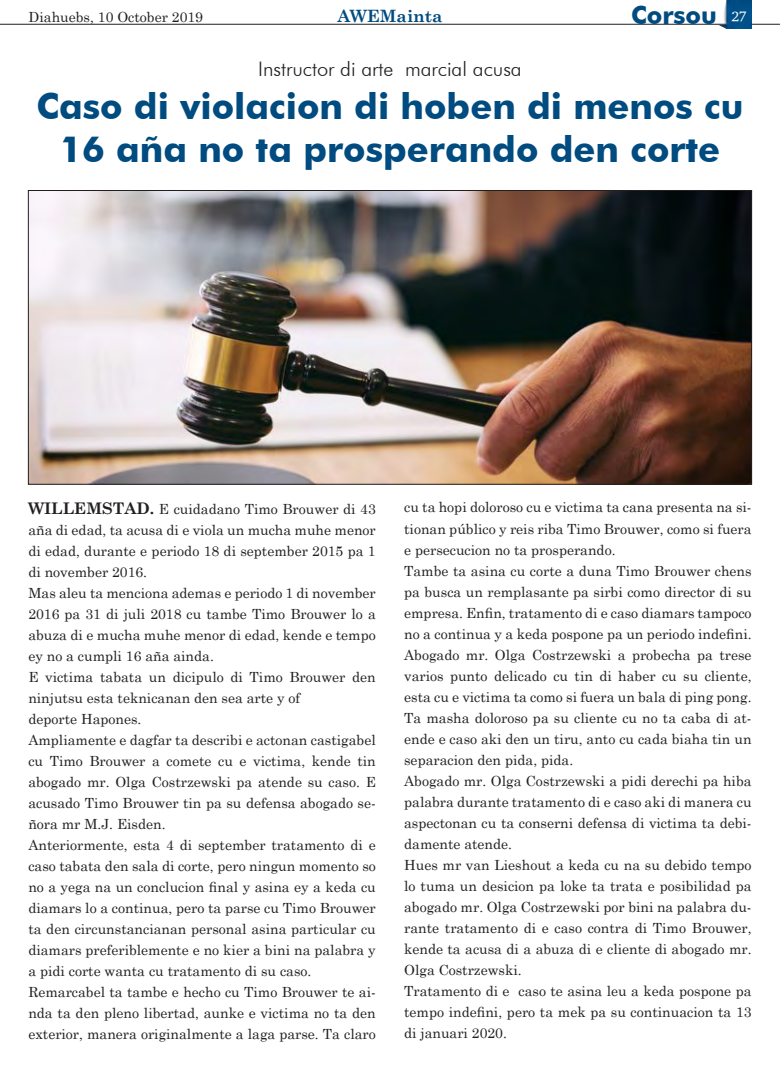
<style>
.page{position:relative;width:780px;height:1078px;background:#fff}
.page>*{position:absolute;margin:0;border:0;box-sizing:border-box;transform-origin:0 0}
.No_Spacing{font:700 36px/43.2px "Futura BT";color:#004b80;text-align:center}
.Body_Text_14{font:700 25px "Futura BT";color:#004b80}
.No_Spacing-2{font:300 20px "Futura BT";color:#231f20}
.Body_Text_14-2{font:700 17px "Century Schoolbook";color:#004b80}
.Body_Text_14-3{font:14px/21px "Century Schoolbook";color:#231f20;text-align:justify}
.t1{font:14px "Charter ITCTT";color:#fff}
.s1{font-weight:700;font-size:16px}
</style>
<div class="page">
<img style="left:718px;top:0;width:33px;height:28px">
<svg style="left:751px;top:24px;width:29px;height:1px"></svg>
<hr style="left:0;top:24px;width:726px;height:1px;background:#231f20">
<img style="left:30px;top:192px;width:719px;height:290px">
<p class="Body_Text_14-3" style="left:29px;top:5px;width:176px">Diahuebs, 10 October 2019</p>
<p class="Body_Text_14-2" style="left:337px;top:3px;width:107px">AWEMainta</p>
<p class="Body_Text_14" style="left:631px;top:-1px;width:87px">Corsou</p>
<p class="t1" style="left:731px;top:7px;width:17px">27</p>
<p class="No_Spacing-2" style="left:258px;top:56px;width:265px">Instructor di arte marcial acusa</p>
<p class="No_Spacing" style="left:36px;top:84px;width:708px">Caso di violacion di hoben di menos cu<br>16 aña no ta prosperando den corte</p>
<p class="Body_Text_14-3" style="left:28px;top:497px;width:349px"><span class="s1">WILLEMSTAD.</span> E cuidadano Timo Brouwer di 43 aña di edad, ta acusa di e viola un mucha muhe menor di edad, durante e periodo 18 di september 2015 pa 1 di november 2016.</p>
<p class="Body_Text_14-3" style="left:28px;top:581px;width:349px">Mas aleu ta menciona ademas e periodo 1 di november 2016 pa 31 di juli 2018 cu tambe Timo Brouwer lo a abuza di e mucha muhe menor di edad, kende e tempo ey no a cumpli 16 aña ainda.</p>
<p class="Body_Text_14-3" style="left:28px;top:665px;width:349px">E victima tabata un dicipulo di Timo Brouwer den ninjutsu esta teknicanan den sea arte y of</p>
<p class="Body_Text_14-3" style="left:28px;top:707px;width:115px">deporte Hapones.</p>
<p class="Body_Text_14-3" style="left:28px;top:728px;width:349px">Ampliamente e dagfar ta describi e actonan castigabel cu Timo Brouwer a comete cu e victima, kende tin abogado mr. Olga Costrzewski pa atende su caso. E acusado Timo Brouwer tin pa su defensa abogado se&shy;ñora mr M.J. Eisden.</p>
<p class="Body_Text_14-3" style="left:28px;top:833px;width:349px">Anteriormente, esta 4 di september tratamento di e caso tabata den sala di corte, pero ningun momento so no a yega na un conclucion final y asina ey a keda cu diamars lo a continua, pero ta parse cu Timo Brouwer ta den circunstancianan personal asina particular cu diamars preferiblemente e no kier a bini na palabra y a pidi corte wanta cu tratamento di su caso.</p>
<p class="Body_Text_14-3" style="left:28px;top:980px;width:349px">Remarcabel ta tambe e hecho cu Timo Brouwer te ai&shy;nda ta den pleno libertad, aunke e victima no ta den exterior, manera originalmente a laga parse. Ta claro</p>
<p class="Body_Text_14-3" style="left:404px;top:495px;width:349px">cu ta hopi doloroso cu e victima ta cana presenta na si&shy;tionan público y reis riba Timo Brouwer, como si fuera e persecucion no ta prosperando.</p>
<p class="Body_Text_14-3" style="left:404px;top:558px;width:349px">Tambe ta asina cu corte a duna Timo Brouwer chens pa busca un remplasante pa sirbi como director di su empresa. Enfin, tratamento di e caso diamars tampoco no a continua y a keda pospone pa un periodo indefini.</p>
<p class="Body_Text_14-3" style="left:404px;top:642px;width:349px">Abogado mr. Olga Costrzewski a probecha pa trese varios punto delicado cu tin di haber cu su cliente, esta cu e victima ta como si fuera un bala di ping pong.</p>
<p class="Body_Text_14-3" style="left:404px;top:705px;width:349px">Ta masha doloroso pa su cliente cu no ta caba di at&shy;ende e caso aki den un tiru, anto cu cada biaha tin un separacion den pida, pida.</p>
<p class="Body_Text_14-3" style="left:404px;top:768px;width:349px">Abogado mr. Olga Costrzewski a pidi derechi pa hiba palabra durante tratamento di e caso aki di manera cu aspectonan cu ta conserni defensa di victima ta debi&shy;damente atende.</p>
<p class="Body_Text_14-3" style="left:404px;top:852px;width:349px">Hues mr van Lieshout a keda cu na su debido tempo lo tuma un desicion pa loke ta trata e posibilidad pa abogado mr. Olga Costrzewski por bini na palabra du&shy;rante tratamento di e caso contra di Timo Brouwer, kende ta acusa di a abuza di e cliente di abogado mr.<br>Olga Costrzewski.</p>
<p class="Body_Text_14-3" style="left:404px;top:978px;width:349px">Tratamento di e caso te asina leu a keda pospone pa tempo indefini, pero ta mek pa su continuacion ta 13 di januari 2020.</p>
</div>
